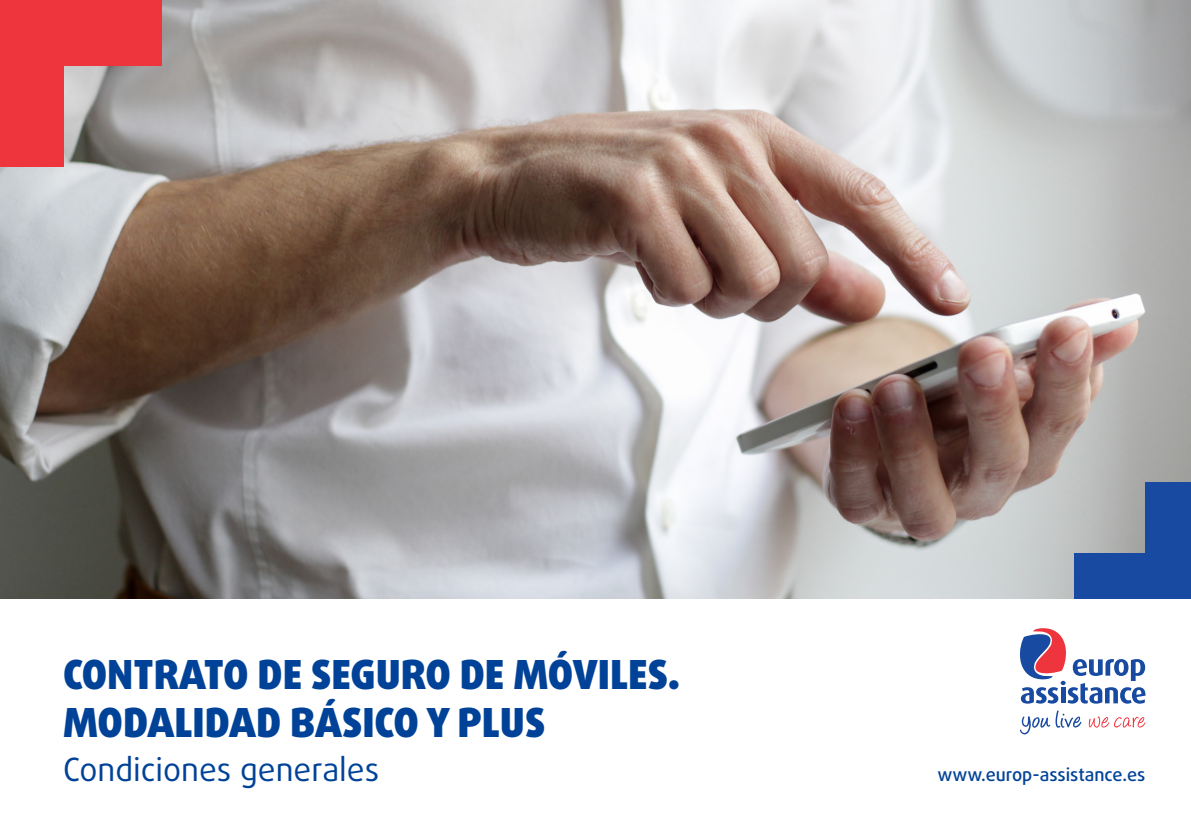
<style>
.page{position:relative;width:1191px;height:840px;background:#fff}
.page>*{position:absolute;margin:0;border:0;box-sizing:border-box;transform-origin:0 0}
.t1{font:900 40px "Daxline Pro";color:#004297}
.t2{font:32px "Daxline Pro";color:#004297}
.t3{font:500 18px "Daxline Pro";color:#004297}
</style>
<div class="page">
<svg style="left:1019px;top:628px;width:126px;height:75px"></svg>
<svg style="left:1088px;top:716px;width:57px;height:11px"></svg>
<svg style="left:1020px;top:710px;width:61px;height:24px"></svg>
<img style="left:0;top:0;width:1191px;height:598px">
<div style="left:1145px;top:481px;width:46px;height:117px;background:#174aa0"></div>
<div style="left:1074px;top:552px;width:117px;height:46px;background:#174aa0"></div>
<div style="left:0;top:0;width:63px;height:166px;background:#ee343d"></div>
<div style="left:0;top:0;width:162px;height:65px;background:#ee343d"></div>
<p class="t1" style="left:63px;top:647px;width:618px">CONTRATO DE SEGURO DE MÓVILES.</p>
<p class="t1" style="left:63px;top:695px;width:484px">MODALIDAD BÁSICO Y PLUS</p>
<p class="t2" style="left:63px;top:747px;width:318px">Condiciones generales</p>
<p class="t3" style="left:937px;top:762px;width:210px">www.europ-assistance.es</p>
</div>
